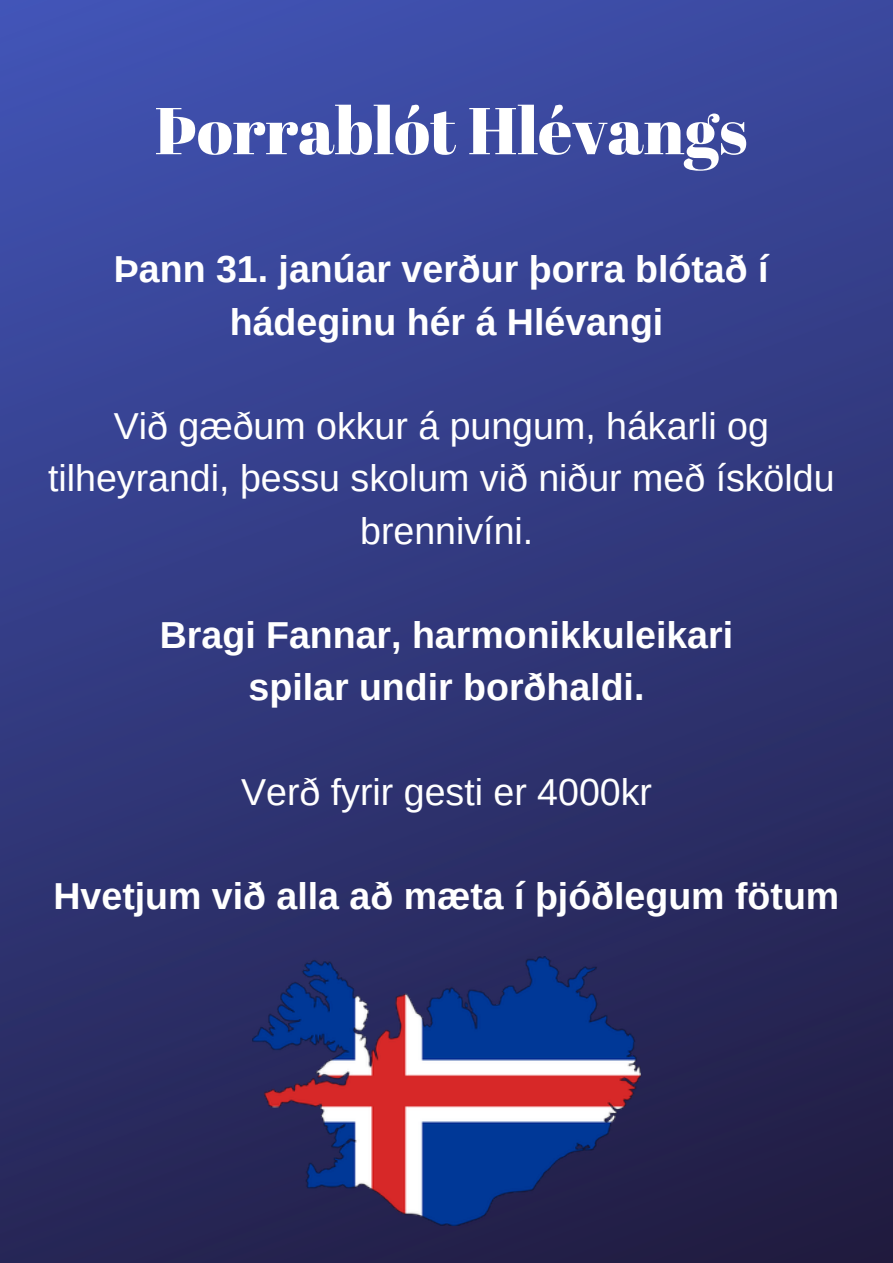
<style>
.page{position:relative;width:893px;height:1263px;background:#fff}
.page>*{position:absolute;margin:0;border:0;box-sizing:border-box;transform-origin:0 0}
.t1{font:66px "Abril Fatface";color:#fff}
.t2{font:700 37.58px/52.2px "Arimo";color:#fff;text-align:center}
.t3{font:37.58px/52.2px "Arimo";color:#fff;text-align:center}
</style>
<div class="page">
<img style="left:0;top:0;width:893px;height:1263px">
<img style="left:253px;top:956px;width:387px;height:269px">
<h1 class="t1" style="left:155px;top:84px;width:594px">Þorrablót Hlévangs</h1>
<p class="t2" style="left:114px;top:243px;width:656px">Þann 31. janúar verður þorra blótað í hádeginu hér á Hlévangi</p>
<p class="t3" style="left:48px;top:400px;width:788px">Við gæðum okkur á pungum, hákarli og tilheyrandi, þessu skolum við niður með ísköldu brennivíni.</p>
<p class="t2" style="left:160px;top:609px;width:575px">Bragi Fannar, harmonikkuleikari spilar undir borðhaldi.</p>
<p class="t3" style="left:241px;top:765px;width:412px">Verð fyrir gesti er 4000kr</p>
<p class="t2" style="left:53px;top:870px;width:787px">Hvetjum við alla að mæta í þjóðlegum fötum</p>
</div>
